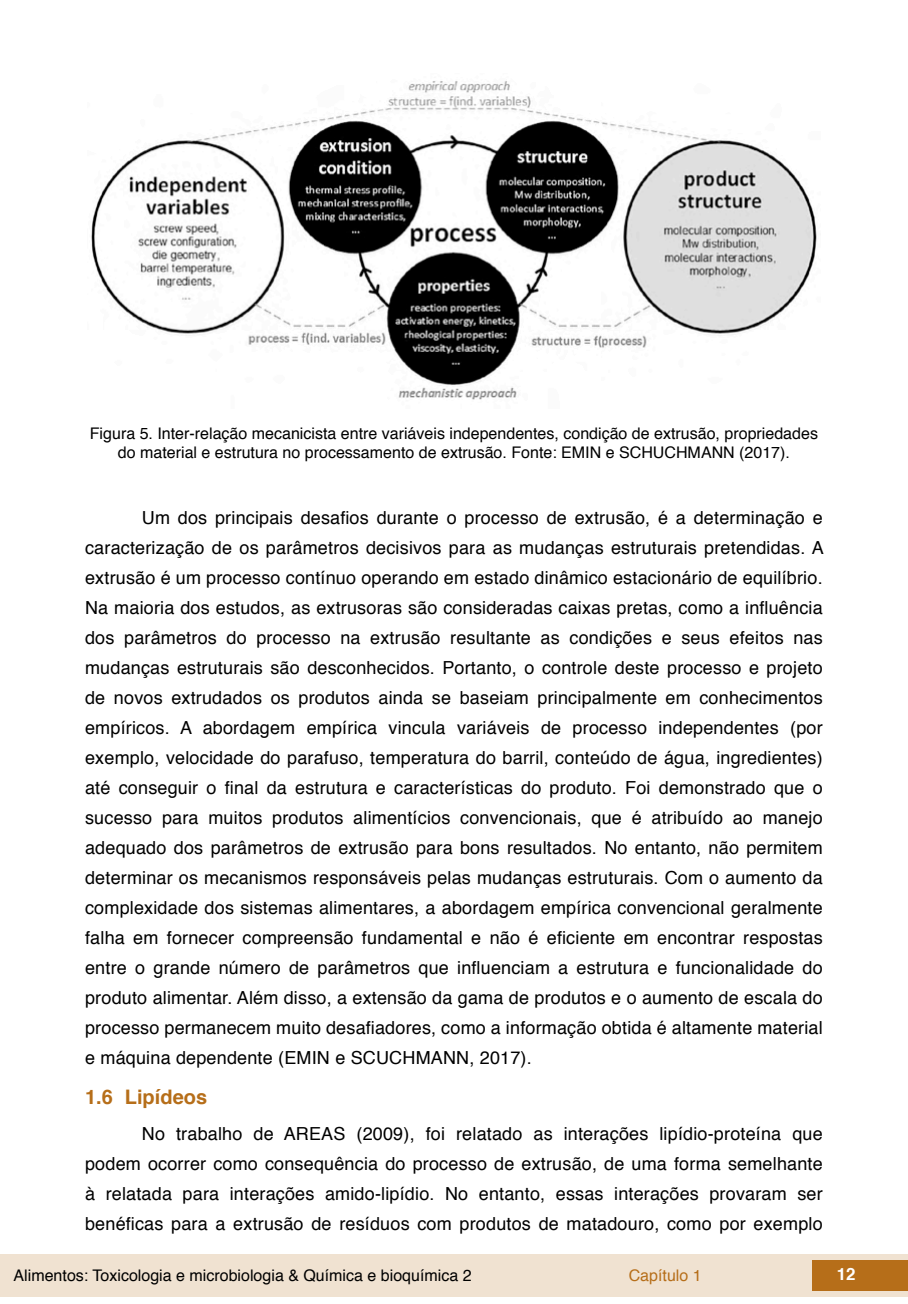
<style>
.page{position:relative;width:908px;height:1304px;background:#fff}
.page>*{position:absolute;margin:0;border:0;box-sizing:border-box;transform-origin:0 0}
.t1{font:700 20px "Helvetica";color:#b66e19}
.txt{font:18px/30px "Helvetica";letter-spacing:.01em;color:#000;text-align:justify}
.t2{font:700 16.8px "Helvetica";color:#fff}
.imagens_graf_tab{font:16px/19.2px "Helvetica";color:#000;text-align:center}
.t3{font:16px "Helvetica";color:#b66e19}
</style>
<div class="page">
<div style="left:0;top:1254px;width:906px;height:43px;background:#f0e2d1"></div>
<div style="left:812px;top:1261px;width:95px;height:30px;background:#b66e19"></div>
<img style="left:91px;top:81px;width:726px;height:319px">
<p class="imagens_graf_tab" style="left:90px;top:424px;width:729px">Figura 5. Inter-relação mecanicista entre variáveis independentes, condição de extrusão, propriedades do material e estrutura no processamento de extrusão. Fonte: EMIN e SCHUCHMANN (2017).</p>
<p class="txt" style="left:85px;top:503px;width:739px;text-indent:57px">Um dos principais desafios durante o processo de extrusão, é a determinação e caracterização de os parâmetros decisivos para as mudanças estruturais pretendidas. A extrusão é um processo contínuo operando em estado dinâmico estacionário de equilíbrio.<br>Na maioria dos estudos, as extrusoras são consideradas caixas pretas, como a influência dos parâmetros do processo na extrusão resultante as condições e seus efeitos nas mudanças estruturais são desconhecidos. Portanto, o controle deste processo e projeto de novos extrudados os produtos ainda se baseiam principalmente em conhecimentos empíricos. A abordagem empírica vincula variáveis de processo independentes (por exemplo, velocidade do parafuso, temperatura do barril, conteúdo de água, ingredientes) até conseguir o final da estrutura e características do produto. Foi demonstrado que o sucesso para muitos produtos alimentícios convencionais, que é atribuído ao manejo adequado dos parâmetros de extrusão para bons resultados. No entanto, não permitem determinar os mecanismos responsáveis pelas mudanças estruturais. Com o aumento da complexidade dos sistemas alimentares, a abordagem empírica convencional geralmente falha em fornecer compreensão fundamental e não é eficiente em encontrar respostas entre o grande número de parâmetros que influenciam a estrutura e funcionalidade do produto alimentar. Além disso, a extensão da gama de produtos e o aumento de escala do processo permanecem muito desafiadores, como a informação obtida é altamente material e máquina dependente (EMIN e SCUCHMANN, 2017).</p>
<p class="t1" style="left:85px;top:1081px;width:123px">1.6 Lipídeos</p>
<p class="txt" style="left:85px;top:1119px;width:738px;text-indent:57px">No trabalho de AREAS (2009), foi relatado as interações lipídio-proteína que podem ocorrer como consequência do processo de extrusão, de uma forma semelhante à relatada para interações amido-lipídio. No entanto, essas interações provaram ser benéficas para a extrusão de resíduos com produtos de matadouro, como por exemplo</p>
<p class="imagens_graf_tab" style="left:14px;top:1266px;width:459px">Alimentos: Toxicologia e microbiologia &amp; Química e bioquímica 2</p>
<p class="t3" style="left:628px;top:1263px;width:74px">Capítulo 1</p>
<p class="t2" style="left:836px;top:1261px;width:20px">12</p>
</div>
